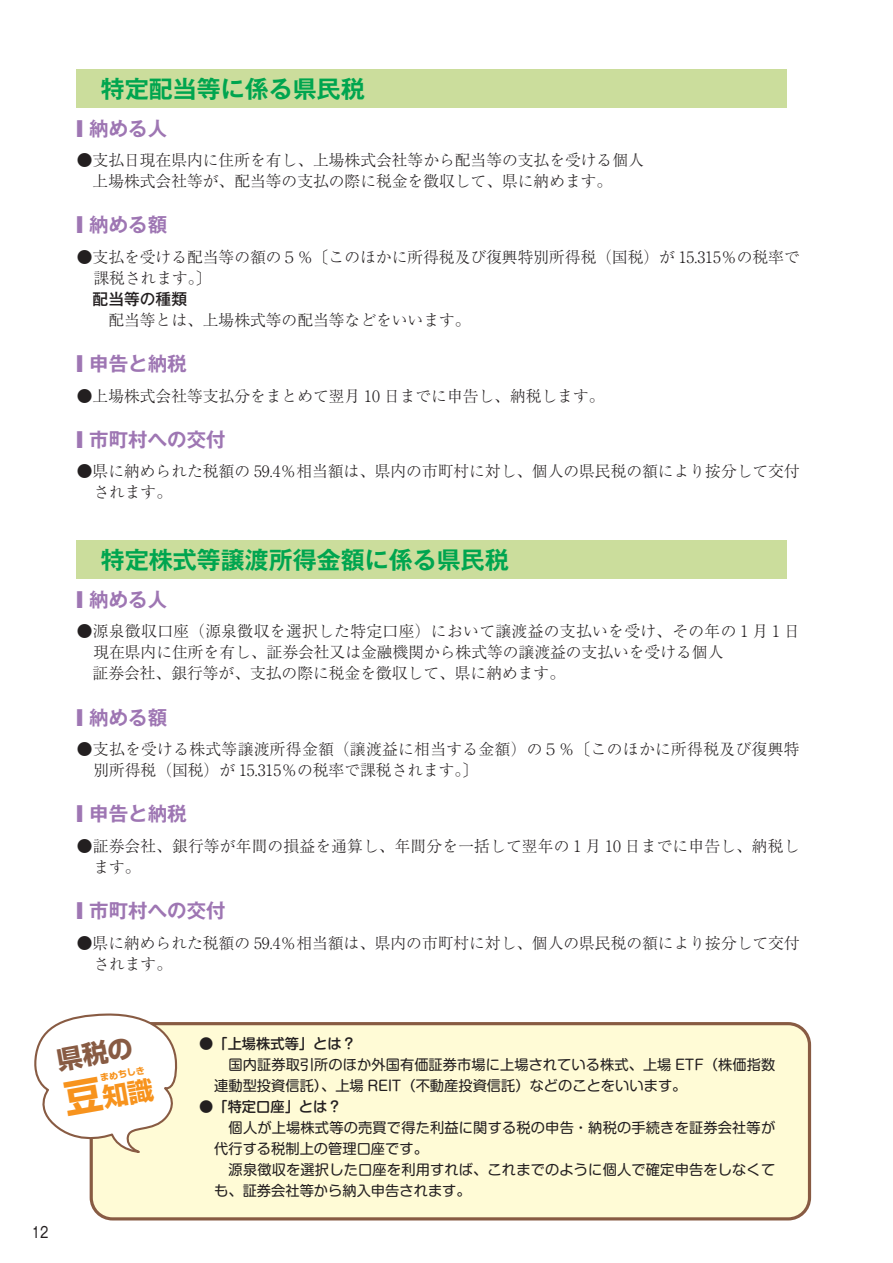
<style>
.page{position:relative;width:893px;height:1263px;background:#fff}
.page>*{position:absolute;margin:0;border:0;box-sizing:border-box;transform-origin:0 0}
.t1{font:700 25.5px/44.5px "Shin Go Pro";color:#885b43}
.t2{font:700 24px "Gothic MB101 Pro De";color:#00a54f}
.t3{font:700 19.5px "Gothic MB101 Pro De";color:#9e76b3;scale:.3 1}
.t4{font:300 15.75px/21px "Ryumin Pro";color:#231f20}
.t5{font:300 15.75px/21px "Ryumin Pro";letter-spacing:.02em;color:#231f20}
.t6{font:300 15.75px "Ryumin Pro";letter-spacing:.025em;color:#231f20}
.t7{font:500 15.75px "Gothic MB101 Pro";color:#231f20}
.t8{font:15px "Gothic MB101 Pro";color:#231f20;scale:.8 1}
.t9{font:14.25px/21px "Shin M Go Pro";letter-spacing:.005em;color:#231f20}
.t10{font:500 14.25px "Shin M Go Pro";color:#231f20}
.t11{font:700 9px "Shin Go Pro";color:#f7931d}
.s1{font-size:38.25px;color:#f7931d}
.s2{color:#f7931d}
</style>
<div class="page">
<div style="left:77px;top:69px;width:710px;height:38px;background:#cbdd9c"></div>
<div style="left:77px;top:540px;width:710px;height:38px;background:#cbdd9c"></div>
<div style="left:91px;top:1024px;width:718px;height:195px;background:#fffbd6;border-radius:21px"></div>
<div style="left:90px;top:1022px;width:721px;height:198px;border:3px solid #885b43;border-radius:21px"></div>
<svg style="left:34px;top:1013px;width:146px;height:141px"></svg>
<h2 class="t2" style="left:101px;top:69px;width:265px">特定配当等に係る県民税</h2>
<p class="t3" style="left:77px;top:112px;width:303px">■ 納める人</p>
<p class="t4" style="left:77px;top:149px;width:568px">●支払日現在県内に住所を有し、上場株式会社等から配当等の支払を受ける個人　上場株式会社等が、配当等の支払の際に税金を徴収して、県に納めます。</p>
<p class="t3" style="left:77px;top:209px;width:303px">■ 納める額</p>
<p class="t4" style="left:93px;top:245px;width:708px;text-indent:-17px">●支払を受ける配当等の額の５％〔このほかに所得税及び復興特別所得税（国税）が 15.315％の税率で課税されます。〕</p>
<p class="t7" style="left:93px;top:286px;width:96px">配当等の種類</p>
<p class="t4" style="left:77px;top:308px;width:395px">　　配当等とは、上場株式等の配当等などをいいます。</p>
<p class="t3" style="left:77px;top:348px;width:368px">■ 申告と納税</p>
<p class="t4" style="left:77px;top:384px;width:529px">●上場株式会社等支払分をまとめて翌月 10 日までに申告し、納税します。</p>
<p class="t3" style="left:77px;top:423px;width:498px">■ 市町村への交付</p>
<p class="t4" style="left:93px;top:460px;width:708px;text-indent:-17px">●県に納められた税額の 59.4％相当額は、県内の市町村に対し、個人の県民税の額により按分して交付されます。</p>
<h2 class="t2" style="left:101px;top:540px;width:409px">特定株式等譲渡所得金額に係る県民税</h2>
<p class="t3" style="left:77px;top:583px;width:303px">■ 納める人</p>
<p class="t6" style="left:77px;top:619px;width:724px">●源泉徴収口座（源泉徴収を選択した特定口座）において譲渡益の支払いを受け、その年の 1 月 1 日</p>
<p class="t4" style="left:93px;top:641px;width:631px">現在県内に住所を有し、証券会社又は金融機関から株式等の譲渡益の支払いを受ける個人</p>
<p class="t4" style="left:77px;top:662px;width:490px">　証券会社、銀行等が、支払の際に税金を徴収して、県に納めます。</p>
<p class="t3" style="left:77px;top:701px;width:303px">■ 納める額</p>
<p class="t5" style="left:93px;top:737px;width:708px;text-indent:-17px">●支払を受ける株式等譲渡所得金額（譲渡益に相当する金額）の５％〔このほかに所得税及び復興特別所得税（国税）が 15.315％の税率で課税されます。〕</p>
<p class="t3" style="left:77px;top:798px;width:368px">■ 申告と納税</p>
<p class="t4" style="left:93px;top:834px;width:708px;text-indent:-17px">●証券会社、銀行等が年間の損益を通算し、年間分を一括して翌年の 1 月 10 日までに申告し、納税します。</p>
<p class="t3" style="left:77px;top:894px;width:498px">■ 市町村への交付</p>
<p class="t4" style="left:93px;top:931px;width:708px;text-indent:-17px">●県に納められた税額の 59.4％相当額は、県内の市町村に対し、個人の県民税の額により按分して交付されます。</p>
<h1 class="t1" style="left:53px;top:1035px;width:91px;rotate:-10deg">県税の<span class="s1">豆</span><span class="s2">知識</span></h1>
<p class="t11" style="left:99px;top:1071px;width:47px;rotate:-10deg">まめちしき</p>
<p class="t8" style="left:32px;top:1220px;width:22px">12</p>
<p class="t10" style="left:199px;top:1032px;width:158px">●「上場株式等」とは？</p>
<p class="t9" style="left:214px;top:1052px;width:563px">　国内証券取引所のほか外国有価証券市場に上場されている株式、上場 ETF（株価指数連動型投資信託）、上場 REIT（不動産投資信託）などのことをいいます。</p>
<p class="t10" style="left:199px;top:1095px;width:144px">●「特定口座」とは？</p>
<p class="t9" style="left:214px;top:1115px;width:563px">　個人が上場株式等の売買で得た利益に関する税の申告・納税の手続きを証券会社等が代行する税制上の管理口座です。<br>　源泉徴収を選択した口座を利用すれば、これまでのように個人で確定申告をしなくても、証券会社等から納入申告されます。</p>
</div>
